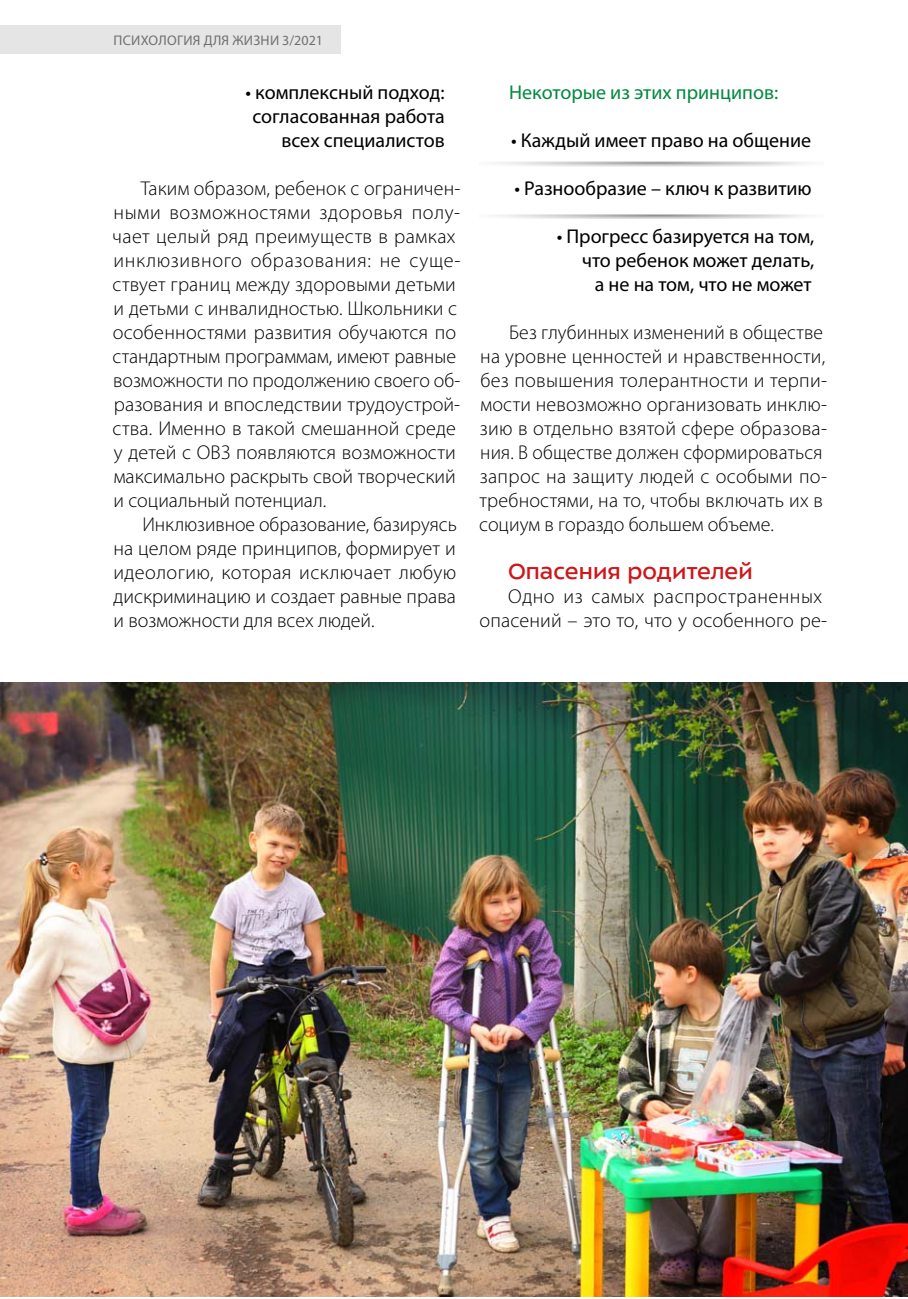
<style>
.page{position:relative;width:908px;height:1299px;background:#fff}
.page>*{position:absolute;margin:0;border:0;box-sizing:border-box;transform-origin:0 0}
.t1{font:24px "ALS Sector";color:#cd1719}
.t2{font:300 20px/24px "Myriad Pro";letter-spacing:.01em;color:#000}
.t3{font:20px/24px "Myriad Pro";color:#000;text-align:right}
.t4{font:20px "Myriad Pro";color:#00893d}
.t5{font:14px "Myriad Pro";letter-spacing:.02em;color:#706f6f}
</style>
<div class="page">
<div style="left:1px;top:26px;width:340px;height:28px;background:#e5e5e5"></div>
<img style="left:0;top:682px;width:907px;height:613px">
<p class="t5" style="left:114px;top:32px;width:211px">ПСИХОЛОГИЯ ДЛЯ ЖИЗНИ 3/2021</p>
<p class="t3" style="left:245px;top:80px;width:201px">• комплексный подход: согласованная работа всех специалистов</p>
<p class="t2" style="left:112px;top:176px;width:349px;text-indent:28px">Таким образом, ребенок с ограничен&shy;ными возможностями здоровья полу&shy;чает целый ряд преимуществ в рамках инклюзивного образования: не суще&shy;ствует границ между здоровыми детьми и детьми с инвалидностью. Школьники с особенностями развития обучаются по стандартным программам, имеют равные возможности по продолжению своего об&shy;разования и впоследствии трудоустрой&shy;ства. Именно в такой смешанной среде у детей с ОВЗ появляются возможности максимально раскрыть свой творческий и социальный потенциал.</p>
<p class="t2" style="left:113px;top:512px;width:345px;text-align:justify;text-indent:29px">Инклюзивное образование, базируясь на целом ряде принципов, формирует и идеологию, которая исключает любую дискриминацию и создает равные права и возможности для всех людей.</p>
<p class="t4" style="left:509px;top:80px;width:270px">Некоторые из этих принципов:</p>
<p class="t3" style="left:511px;top:128px;width:301px">• Каждый имеет право на общение</p>
<p class="t3" style="left:514px;top:176px;width:298px">• Разнообразие – ключ к развитию</p>
<p class="t3" style="left:556px;top:224px;width:259px">• Прогресс базируется на том, что ребенок может делать,<br>а не на том, что не может</p>
<p class="t2" style="left:479px;top:320px;width:349px;text-indent:30px">Без глубинных изменений в обществе на уровне ценностей и нравственности, без повышения толерантности и терпи&shy;мости невозможно организовать инклю&shy;зию в отдельно взятой сфере образова&shy;ния. В обществе должен сформироваться запрос на защиту людей с особыми по&shy;требностями, на то, чтобы включать их в социум в гораздо большем объеме.</p>
<p class="t1" style="left:508px;top:564px;width:246px">Опасения родителей</p>
<p class="t2" style="left:479px;top:584px;width:349px;text-align:right">Одно из самых распространенных опасений – это то, что у особенного ре-</p>
</div>
